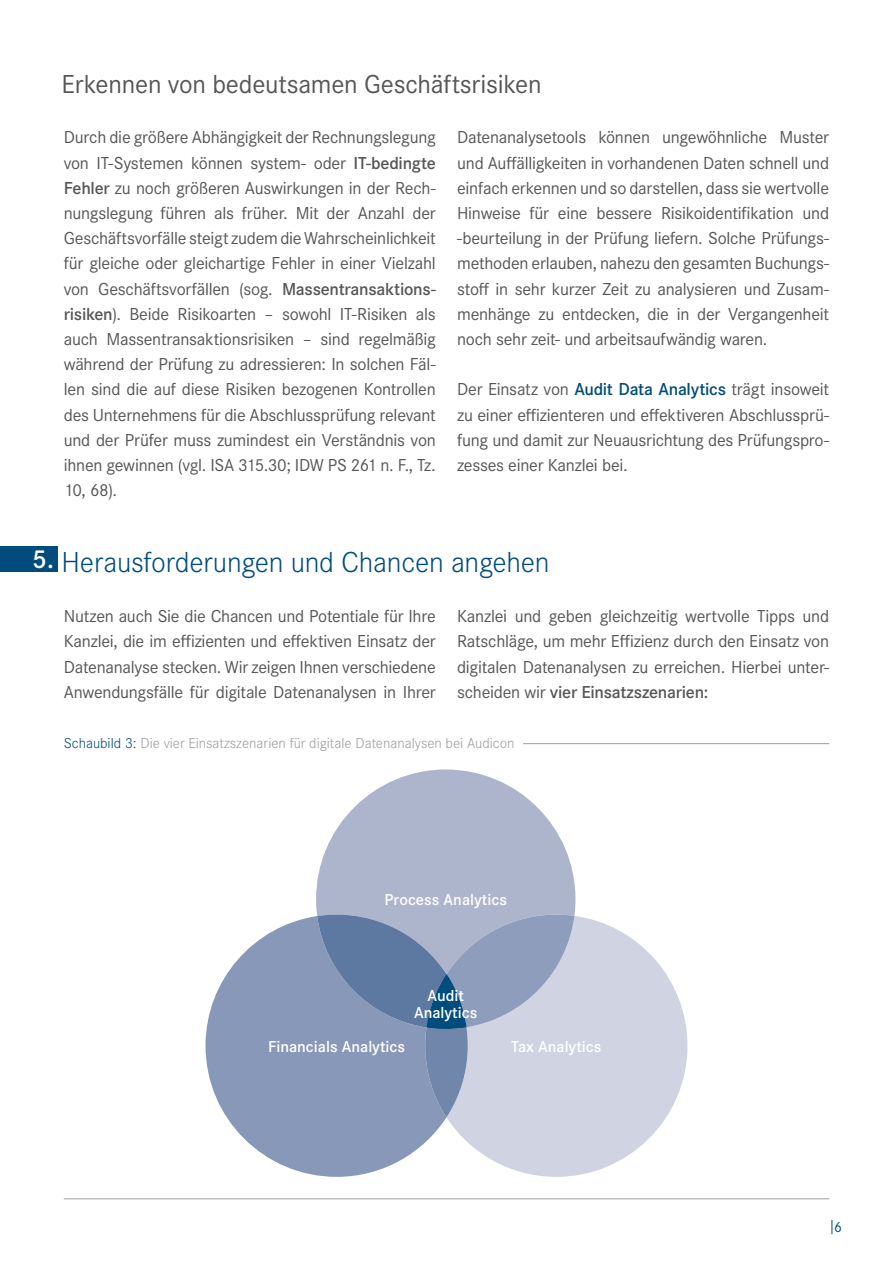
<style>
.page{position:relative;width:893px;height:1263px;background:#fff}
.page>*{position:absolute;margin:0;border:0;box-sizing:border-box;transform-origin:0 0}
.t1{font:300 30px "Corporate S";letter-spacing:-.01em;color:#004c7d}
.t2{font:27px "Corporate S";letter-spacing:-.01em;color:#565656}
.t3{font:18px/25.2px "Corporate S";letter-spacing:-.015em;color:#565656;text-align:justify}
.t4{font:600 16.5px/16.5px "Corporate S";color:#fff;text-align:center}
.t5{font:300 15px "Corporate S";color:#9c9d9d}
.t6{font:15px "Corporate S";color:#004c7d}
.s1{font-weight:600}
.s2{font-weight:600;color:#004c7d}
.s3{font-weight:600;font-size:27px;color:#fff}
.s4{color:#004c7d}
</style>
<div class="page">
<svg style="left:832px;top:1220px;width:1px;height:14px"></svg>
<div style="left:0;top:547px;width:57px;height:25px;background:#004c7d"></div>
<svg style="left:206px;top:916px;width:240px;height:261px;fill:#8898b9"></svg>
<svg style="left:446px;top:916px;width:241px;height:261px;fill:#cfd3e2"></svg>
<svg style="left:316px;top:769px;width:259px;height:205px;fill:#adb5cd"></svg>
<svg style="left:317px;top:915px;width:257px;height:202px;background:#92a2bf"></svg>
<hr style="left:523px;top:743px;width:306px;height:1px;background:#9c9d9d">
<hr style="left:64px;top:1198px;width:765px;height:1px;background:#9c9d9d">
<h2 class="t2" style="left:62px;top:69px;width:481px">Erkennen von bedeutsamen Geschäftsrisiken</h2>
<p class="t3" style="left:64px;top:125px;width:374px">Durch die größere Abhängigkeit der Rechnungslegung von IT-Systemen können system- oder <span class="s1">IT-bedingte Fehler</span> zu noch größeren Auswirkungen in der Rech&shy;nungslegung führen als früher. Mit der Anzahl der Geschäftsvorfälle steigt zudem die Wahrscheinlichkeit für gleiche oder gleichartige Fehler in einer Vielzahl von Geschäftsvorfällen (sog. <span class="s1">Massentransaktions&shy;risiken</span>). Beide Risikoarten – sowohl IT-Risiken als auch Massentransaktionsrisiken – sind regelmäßig während der Prüfung zu adressieren: In solchen Fäl&shy;len sind die auf diese Risiken bezogenen Kontrollen des Unternehmens für die Abschlussprüfung relevant und der Prüfer muss zumindest ein Verständnis von ihnen gewinnen (vgl. ISA 315.30; IDW PS 261 n. F., Tz.<br>10, 68).</p>
<p class="t3" style="left:457px;top:125px;width:374px">Datenanalysetools können ungewöhnliche Muster und Auffälligkeiten in vorhandenen Daten schnell und einfach erkennen und so darstellen, dass sie wertvolle Hinweise für eine bessere Risikoidentifikation und -beurteilung in der Prüfung liefern. Solche Prüfungs&shy;methoden erlauben, nahezu den gesamten Buchungs&shy;stoff in sehr kurzer Zeit zu analysieren und Zusam&shy;menhänge zu entdecken, die in der Vergangenheit noch sehr zeit- und arbeitsaufwändig waren.</p>
<p class="t3" style="left:457px;top:377px;width:374px">Der Einsatz von <span class="s2">Audit Data Analytics</span> trägt insoweit zu einer effizienteren und effektiveren Abschlussprü&shy;fung und damit zur Neuausrichtung des Prüfungspro&shy;zesses einer Kanzlei bei.</p>
<h1 class="t1" style="left:32px;top:545px;width:519px"><span class="s3">5.</span> Herausforderungen und Chancen angehen</h1>
<p class="t3" style="left:64px;top:604px;width:374px">Nutzen auch Sie die Chancen und Potentiale für Ihre Kanzlei, die im effizienten und effektiven Einsatz der Datenanalyse stecken. Wir zeigen Ihnen verschiedene Anwendungsfälle für digitale Datenanalysen in Ihrer</p>
<p class="t3" style="left:457px;top:604px;width:374px">Kanzlei und geben gleichzeitig wertvolle Tipps und Ratschläge, um mehr Effizienz durch den Einsatz von digitalen Datenanalysen zu erreichen. Hierbei unter&shy;scheiden wir <span class="s1">vier Einsatzszenarien:</span></p>
<p class="t5" style="left:64px;top:735px;width:452px"><span class="s4">Schaubild 3:</span> Die vier Einsatzszenarien für digitale Datenanalysen bei Audicon</p>
<p class="t4" style="left:385px;top:892px;width:124px">Process Analytics</p>
<p class="t4" style="left:414px;top:988px;width:65px">Audit<br>Analytics</p>
<p class="t4" style="left:268px;top:1038px;width:139px">Financials Analytics</p>
<p class="t4" style="left:511px;top:1038px;width:92px">Tax Analytics</p>
<p class="t6" style="left:834px;top:1218px;width:9px">6</p>
</div>
